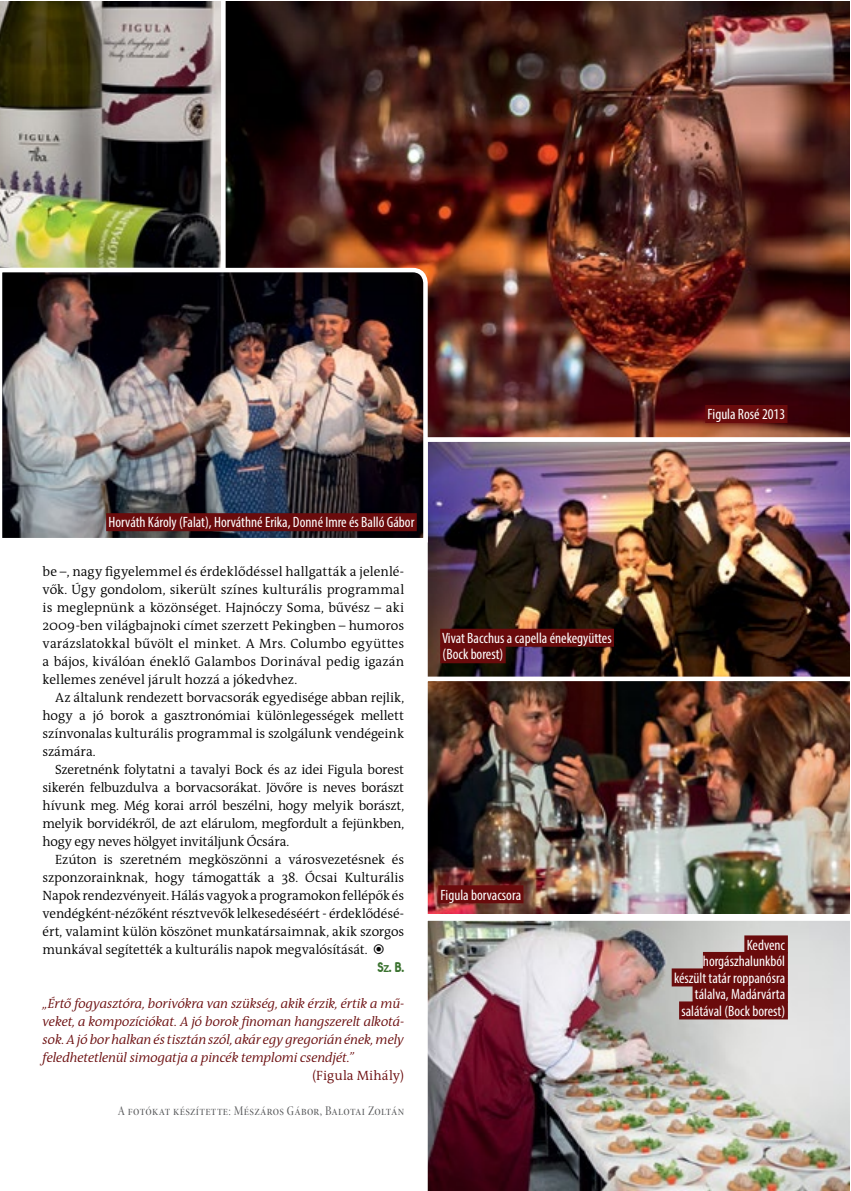
<style>
.page{position:relative;width:851px;height:1191px;background:#fff}
.page>*{position:absolute;margin:0;border:0;box-sizing:border-box;transform-origin:0 0}
.t1{font:condensed 15px/16.5px "Myriad Pro";color:#fff}
.t2{font:15px "Eurofurencebold";color:#3a722f;scale:.96 1}
.t3{font:13.5px/18px "The Antiqua Sem Lig";letter-spacing:-.005em;color:#000;text-align:justify}
.t4{font:italic 13.5px/18px "The Antiqua Sem Lig";letter-spacing:-.015em;color:#6a0b0c;text-align:justify}
.t5{font:13.5px "Minion Pro Cn Disp";letter-spacing:.025em;color:#58595b}
.t6{font:13.5px "The Antiqua Sem Lig";letter-spacing:.01em;color:#6a0b0c}
.s1{font-size:10.5px}
.s2{color:#6a0b0c}
</style>
<div class="page">
<img style="left:0;top:1px;width:221px;height:265px">
<img style="left:225px;top:1px;width:624px;height:436px">
<svg style="left:0;top:217px;width:4px;height:49px"></svg>
<img style="left:427px;top:920px;width:422px;height:271px">
<img style="left:427px;top:437px;width:422px;height:239px">
<img style="left:0;top:266px;width:430px;height:279px">
<img style="left:427px;top:676px;width:422px;height:238px">
<div style="left:705px;top:405px;width:82px;height:18px;background:#6a0b0c"></div>
<div style="left:440px;top:629px;width:174px;height:18px;background:#6a0b0c"></div>
<div style="left:440px;top:645px;width:65px;height:18px;background:#6a0b0c"></div>
<div style="left:106px;top:513px;width:310px;height:18px;background:#6a0b0c"></div>
<div style="left:438px;top:885px;width:85px;height:18px;background:#6a0b0c"></div>
<div style="left:744px;top:935px;width:43px;height:18px;background:#6a0b0c"></div>
<div style="left:702px;top:952px;width:85px;height:18px;background:#6a0b0c"></div>
<div style="left:671px;top:968px;width:116px;height:18px;background:#6a0b0c"></div>
<div style="left:692px;top:985px;width:95px;height:18px;background:#6a0b0c"></div>
<div style="left:679px;top:1001px;width:108px;height:18px;background:#6a0b0c"></div>
<p class="t1" style="left:108px;top:514px;width:307px">Horváth Károly (Falat), Horváthné Erika, Donné Imre és Balló Gábor</p>
<p class="t3" style="left:43px;top:563px;width:363px">be –, nagy figyelemmel és érdeklődéssel hallgatták a jelenlé&shy;vők. Úgy gondolom, sikerült színes kulturális programmal is meglepnünk a közönséget. Hajnóczy Soma, bűvész – aki 2009-ben világbajnoki címet szerzett Pekingben – humoros varázslatokkal bűvölt el minket. A Mrs. Columbo együttes a bájos, kiválóan éneklő Galambos Dorinával pedig igazán kellemes zenével járult hozzá a jókedvhez.</p>
<p class="t3" style="left:43px;top:689px;width:363px;text-indent:13px">Az általunk rendezett borvacsorák egyedisége abban rejlik, hogy a jó borok a gasztronómiai különlegességek mellett színvonalas kulturális programmal is szolgálunk vendégeink számára.</p>
<p class="t3" style="left:43px;top:761px;width:363px;text-indent:13px">Szeretnénk folytatni a tavalyi Bock és az idei Figula borest sikerén felbuzdulva a borvacsorákat. Jövőre is neves borászt hívunk meg. Még korai arról beszélni, hogy melyik borászt, melyik borvidékről, de azt elárulom, megfordult a fejünkben, hogy egy neves hölgyet invitáljunk Ócsára.</p>
<p class="t3" style="left:43px;top:851px;width:363px;text-indent:13px">Ezúton is szeretném megköszönni a városvezetésnek és szponzorainknak, hogy támogatták a 38. Ócsai Kulturális Napok rendezvényeit. Hálás vagyok a programokon fellépők és vendégként-nézőként résztvevők lelkesedéséért - érdeklődésé&shy;ért, valamint külön köszönet munkatársaimnak, akik szorgos munkával segítették a kulturális napok megvalósítását.</p>
<p class="t2" style="left:377px;top:960px;width:29px">s<span class="s1">z</span>. b.</p>
<p class="t4" style="left:43px;top:995px;width:363px">„Értő fogyasztóra, borivókra van szükség, akik érzik, értik a mű&shy;veket, a kompozíciókat. A jó borok finoman hangszerelt alkotá&shy;sok. A jó bor halkan és tisztán szól, akár egy gregorián ének, mely feledhetetlenül simogatja a pincék templomi csendjét.”</p>
<p class="t6" style="left:312px;top:1068px;width:93px">(Figula Mihály)</p>
<p class="t5" style="left:118px;top:1102px;width:288px">A fotókat készítette: Mészáros Gábor, Balotai Zoltán</p>
<p class="t1" style="left:442px;top:629px;width:171px">Vivat Bacchus a capella énekegyüttes (Bock borest)</p>
<p class="t1" style="left:440px;top:886px;width:82px">Figula borvacsora</p>
<p class="t1" style="left:707px;top:406px;width:79px">Figula Rosé 2013</p>
<p class="t1" style="left:674px;top:936px;width:115px;text-align:right">Kedvenc<span class="s2">i </span>horgászhalunkból<span class="s2">i </span>készült tatár roppanósra<span class="s2">i </span>tálalva, Madárvárta<span class="s2">i </span>salátával (Bock borest)<span class="s2">i</span></p>
</div>
